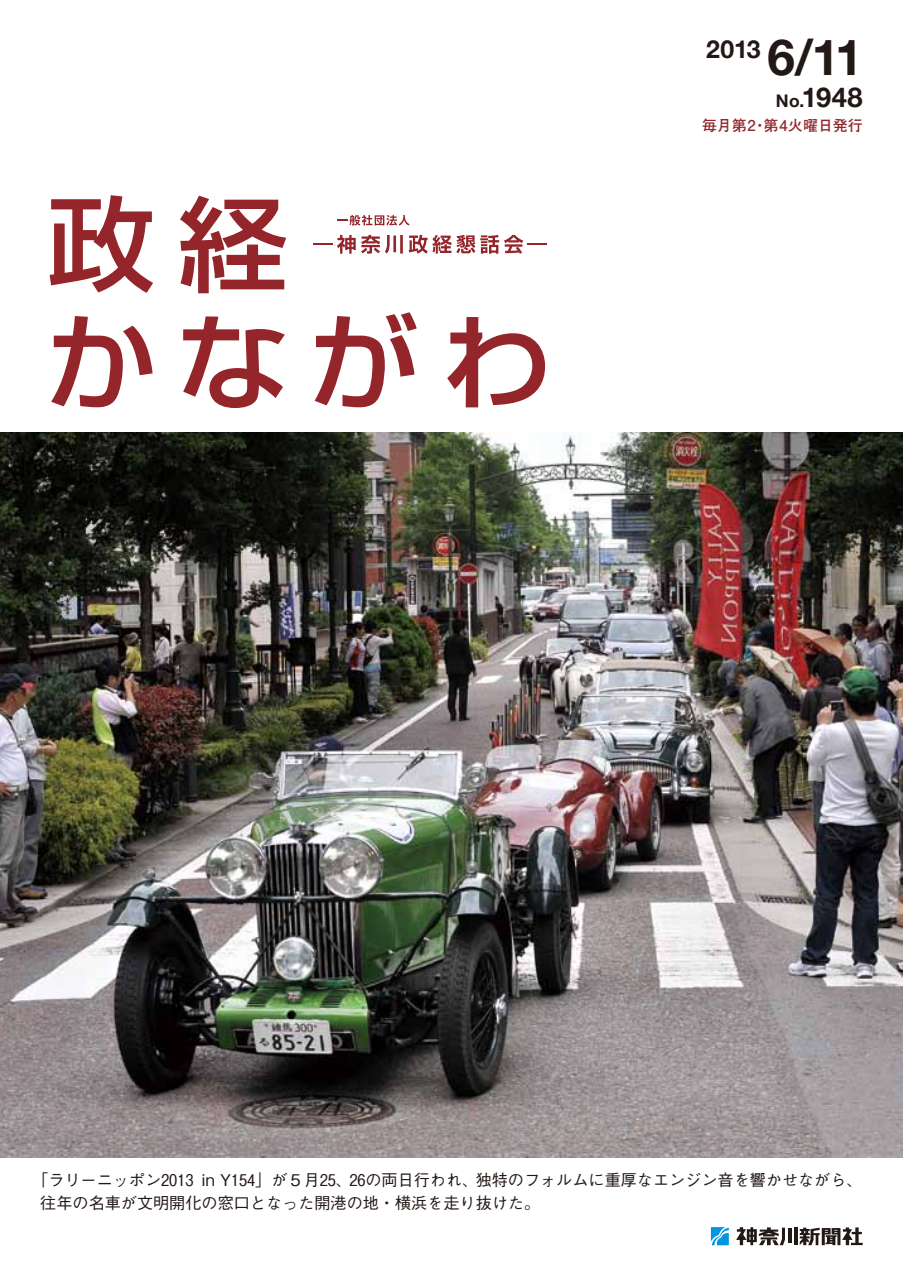
<style>
.page{position:relative;width:903px;height:1275px;background:#fff}
.page>*{position:absolute;margin:0;border:0;box-sizing:border-box;transform-origin:0 0}
.t1{font:700 49.52px "Helvetica Neue";color:#221815}
.t2{font:700 27.3px "Helvetica Neue";color:#221815}
.t3{font:700 24.85px "Helvetica Neue";color:#221815}
.t4{font:700 17.32px "Helvetica Neue";color:#221815}
.t5{font:500 16.1px/22.4px "Gothic BBB Pr 6 N";color:#221815}
.t6{font:700 14.88px "Futo Go B101 Pr 6 N";color:#94252a}
.s1{font-size:17.32px}
</style>
<div class="page">
<svg style="left:711px;top:1227px;width:18px;height:18px"></svg>
<hr style="left:788px;top:1228px;width:3px;height:15px;background:#221815">
<hr style="left:794px;top:1228px;width:3px;height:17px;background:#221815">
<svg style="left:736px;top:1227px;width:49px;height:18px"></svg>
<svg style="left:800px;top:1227px;width:63px;height:18px"></svg>
<svg style="left:50px;top:195px;width:103px;height:98px"></svg>
<svg style="left:180px;top:196px;width:106px;height:97px"></svg>
<svg style="left:51px;top:316px;width:102px;height:91px"></svg>
<svg style="left:315px;top:312px;width:102px;height:95px"></svg>
<svg style="left:447px;top:317px;width:98px;height:90px"></svg>
<svg style="left:183px;top:316px;width:102px;height:92px"></svg>
<svg style="left:313px;top:235px;width:90px;height:19px"></svg>
<svg style="left:409px;top:235px;width:138px;height:19px"></svg>
<svg style="left:337px;top:215px;width:72px;height:11px"></svg>
<img style="left:0;top:433px;width:903px;height:724px">
<h3 class="t3" style="left:706px;top:33px;width:56px">2013</h3>
<h1 class="t1" style="left:767px;top:27px;width:97px">6/11</h1>
<h2 class="t2" style="left:799px;top:80px;width:65px"><span class="s1">.</span>1948</h2>
<p class="t4" style="left:776px;top:90px;width:25px">No</p>
<p class="t6" style="left:763px;top:114px;width:101px">第4火曜日発行</p>
<p class="t6" style="left:702px;top:114px;width:67px">毎月第・2</p>
<p class="t5" style="left:40px;top:1168px;width:501px;text-indent:-8px">「ラリーニッポン2013<br>往年の名車が文明開化の窓口となった開港の地・横浜を走り抜けた。</p>
<p class="t5" style="left:202px;top:1168px;width:152px">in Y154」が５月25、</p>
<p class="t5" style="left:476px;top:1168px;width:388px">独特のフォルムに重厚なエンジン音を響かせながら、</p>
<p class="t5" style="left:349px;top:1168px;width:130px">26の両日行われ、</p>
</div>
